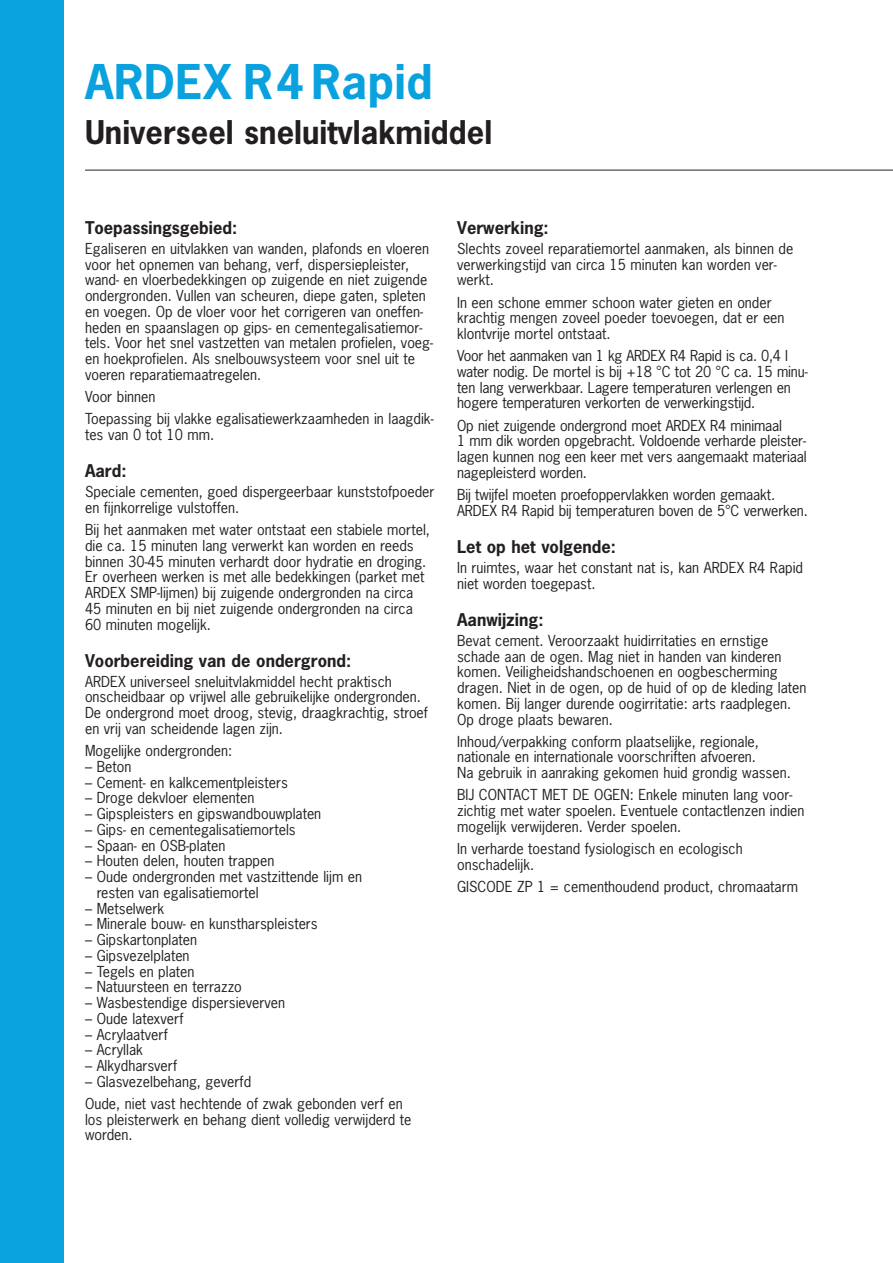
<style>
.page{position:relative;width:893px;height:1263px;background:#fff}
.page>*{position:absolute;margin:0;border:0;box-sizing:border-box;transform-origin:0 0}
.t1{font:700 45px "News Gothic Std";letter-spacing:.01em;color:#09a2de}
.t2{font:700 30.75px "News Gothic Std";color:#231f20}
.t3{font:700 16.5px "News Gothic Std";color:#231f20}
.t4{font:14.25px/15.8px "News Gothic Std";color:#231f20}
</style>
<div class="page">
<div style="left:0;top:0;width:64px;height:1263px;background:#09a2de"></div>
<hr style="left:85px;top:170px;width:808px;height:1px;background:#231f20">
<h1 class="t1" style="left:85px;top:52px;width:349px">ARDEX R4Rapid</h1>
<h2 class="t2" style="left:85px;top:112px;width:409px">Universeel sneluitvlakmiddel</h2>
<p class="t3" style="left:85px;top:217px;width:154px">Toepassingsgebied:</p>
<p class="t4" style="left:85px;top:241px;width:349px">Egaliseren en uitvlakken van wanden, plafonds en vloeren voor het opnemen van behang, verf, dispersiepleister, wand- en vloerbedekkingen op zuigende en niet zuigende ondergronden. Vullen van scheuren, diepe gaten, spleten en voegen. Op de vloer voor het corrigeren van oneffen&shy;heden en spaanslagen op gips- en cementegalisatiemor&shy;tels. Voor het snel vastzetten van metalen profielen, voeg&shy;en hoekprofielen. Als snelbouwsysteem voor snel uit te voeren reparatiemaatregelen.</p>
<p class="t4" style="left:85px;top:385px;width:350px;line-height:22.2px">Voor binnen<br>Toepassing bij vlakke egalisatiewerkzaamheden in laagdik-</p>
<p class="t4" style="left:85px;top:427px;width:131px">tes van 0 tot 10 mm.</p>
<p class="t3" style="left:85px;top:460px;width:43px">Aard:</p>
<p class="t4" style="left:85px;top:484px;width:351px">Speciale cementen, goed dispergeerbaar kunststofpoeder en fijnkorrelige vulstoffen.</p>
<p class="t4" style="left:85px;top:522px;width:347px">Bij het aanmaken met water ontstaat een stabiele mortel, die ca. 15 minuten lang verwerkt kan worden en reeds binnen 30-45 minuten verhardt door hydratie en droging.<br>Er overheen werken is met alle bedekkingen (parket met ARDEX SMP-lijmen) bij zuigende ondergronden na circa 45 minuten en bij niet zuigende ondergronden na circa 60 minuten mogelijk.</p>
<p class="t3" style="left:85px;top:649px;width:268px">Voorbereiding van de ondergrond:</p>
<p class="t4" style="left:85px;top:673px;width:344px">ARDEX universeel sneluitvlakmiddel hecht praktisch onscheidbaar op vrijwel alle gebruikelijke ondergronden.<br>De ondergrond moet droog, stevig, draagkrachtig, stroef en vrij van scheidende lagen zijn.</p>
<p class="t4" style="left:85px;top:743px;width:149px">Mogelijke ondergronden:</p>
<p class="t4" style="left:85px;top:758px;width:48px">– Beton</p>
<p class="t4" style="left:85px;top:774px;width:204px">– Cement- en kalkcementpleisters</p>
<p class="t4" style="left:85px;top:790px;width:171px">– Droge dekvloer elementen</p>
<p class="t4" style="left:85px;top:806px;width:238px">– Gipspleisters en gipswandbouwplaten</p>
<p class="t4" style="left:85px;top:821px;width:212px">– Gips- en cementegalisatiemortels</p>
<p class="t4" style="left:85px;top:837px;width:142px">– Spaan- en OSB-platen</p>
<p class="t4" style="left:85px;top:853px;width:191px">– Houten delen, houten trappen</p>
<p class="t4" style="left:97px;top:869px;width:267px;text-indent:-12px">– Oude ondergronden met vastzittende lijm en resten van egalisatiemortel</p>
<p class="t4" style="left:85px;top:900px;width:81px">– Metselwerk</p>
<p class="t4" style="left:85px;top:916px;width:234px">– Minerale bouw- en kunstharspleisters</p>
<p class="t4" style="left:85px;top:932px;width:114px">– Gipskartonplaten</p>
<p class="t4" style="left:85px;top:947px;width:106px">– Gipsvezelplaten</p>
<p class="t4" style="left:85px;top:963px;width:111px">– Tegels en platen</p>
<p class="t4" style="left:85px;top:979px;width:158px">– Natuursteen en terrazzo</p>
<p class="t4" style="left:85px;top:995px;width:202px">– Wasbestendige dispersieverven</p>
<p class="t4" style="left:85px;top:1010px;width:100px">– Oude latexverf</p>
<p class="t4" style="left:85px;top:1026px;width:84px">– Acrylaatverf</p>
<p class="t4" style="left:85px;top:1042px;width:59px">– Acryllak</p>
<p class="t4" style="left:85px;top:1058px;width:94px">– Alkydharsverf</p>
<p class="t4" style="left:85px;top:1070px;width:319px;line-height:22.2px">– Glasvezelbehang, geverfd<br>Oude, niet vast hechtende of zwak gebonden verf en</p>
<p class="t4" style="left:85px;top:1111px;width:328px">los pleisterwerk en behang dient volledig verwijderd te worden.</p>
<p class="t3" style="left:457px;top:217px;width:93px">Verwerking:</p>
<p class="t4" style="left:457px;top:241px;width:338px">Slechts zoveel reparatiemortel aanmaken, als binnen de verwerkingstijd van circa 15 minuten kan worden ver&shy;werkt.</p>
<p class="t4" style="left:457px;top:294px;width:329px">In een schone emmer schoon water gieten en onder krachtig mengen zoveel poeder toevoegen, dat er een klontvrije mortel ontstaat.</p>
<p class="t4" style="left:457px;top:348px;width:352px">Voor het aanmaken van 1 kg ARDEX R4 Rapid is ca. 0,4 l water nodig. De mortel is bij +18 °C tot 20 °C ca. 15 minu&shy;ten lang verwerkbaar. Lagere temperaturen verlengen en hogere temperaturen verkorten de verwerkingstijd.</p>
<p class="t4" style="left:457px;top:417px;width:351px">Op niet zuigende ondergrond moet ARDEX R4 minimaal<br>1 mm dik worden opgebracht. Voldoende verharde pleister&shy;lagen kunnen nog een keer met vers aangemaakt materiaal nagepleisterd worden.</p>
<p class="t4" style="left:457px;top:487px;width:352px">Bij twijfel moeten proefoppervlakken worden gemaakt.<br>ARDEX R4 Rapid bij temperaturen boven de 5°C verwerken.</p>
<p class="t3" style="left:457px;top:536px;width:160px">Let op het volgende:</p>
<p class="t4" style="left:457px;top:559px;width:347px">In ruimtes, waar het constant nat is, kan ARDEX R4 Rapid niet worden toegepast.</p>
<p class="t3" style="left:457px;top:609px;width:88px">Aanwijzing:</p>
<p class="t4" style="left:457px;top:632px;width:351px">Bevat cement. Veroorzaakt huidirritaties en ernstige schade aan de ogen. Mag niet in handen van kinderen komen. Veiligheidshandschoenen en oogbescherming dragen. Niet in de ogen, op de huid of op de kleding laten komen. Bij langer durende oogirritatie: arts raadplegen.<br>Op droge plaats bewaren.</p>
<p class="t4" style="left:457px;top:733px;width:335px">Inhoud/verpakking conform plaatselijke, regionale, nationale en internationale voorschriften afvoeren.<br>Na gebruik in aanraking gekomen huid grondig wassen.</p>
<p class="t4" style="left:457px;top:787px;width:349px">BIJ CONTACT MET DE OGEN: Enkele minuten lang voor&shy;zichtig met water spoelen. Eventuele contactlenzen indien mogelijk verwijderen. Verder spoelen.</p>
<p class="t4" style="left:457px;top:840px;width:287px">In verharde toestand fysiologisch en ecologisch onschadelijk.</p>
<p class="t4" style="left:457px;top:878px;width:342px">GISCODE ZP 1 = cementhoudend product, chromaatarm</p>
</div>
